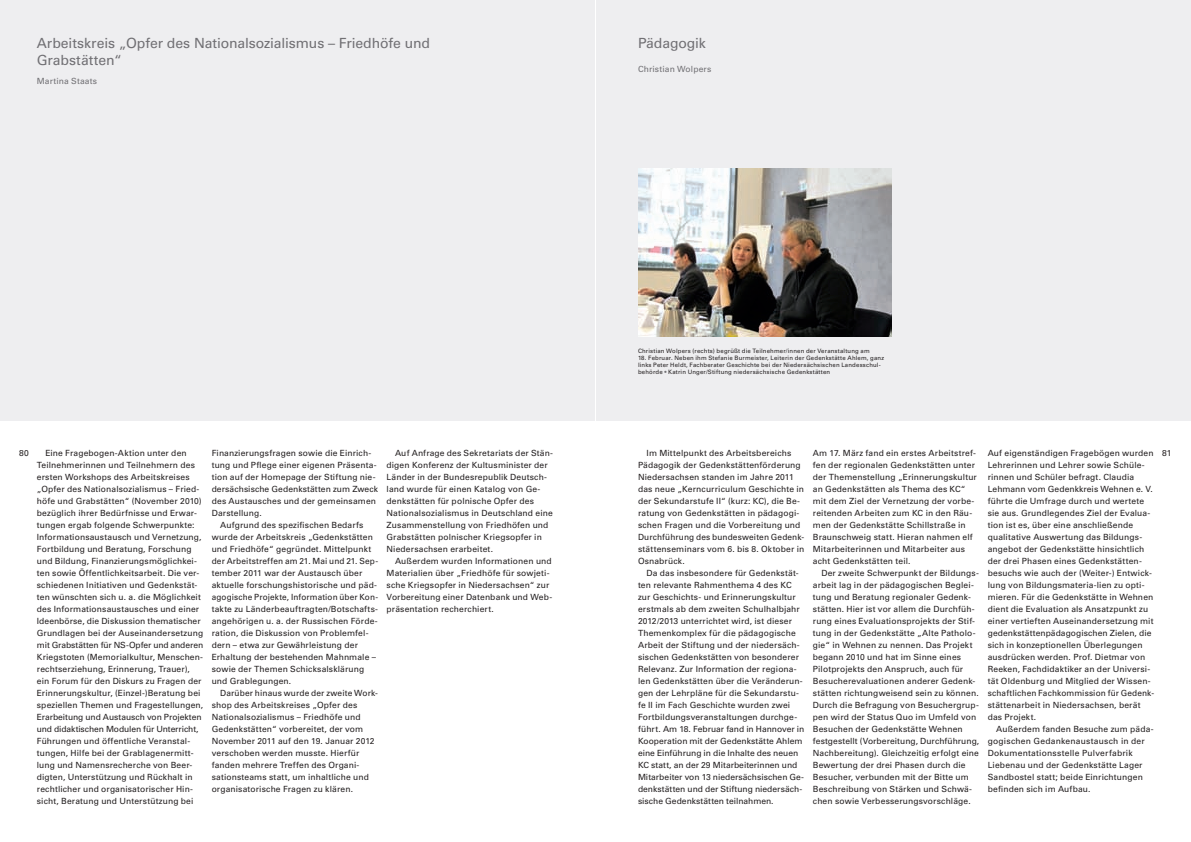
<style>
.page{position:relative;width:1191px;height:842px;background:#fff}
.page>*{position:absolute;margin:0;border:0;box-sizing:border-box;transform-origin:0 0}
.t1{font:14px/16.8px "Univers LT Pro 55 Roman";letter-spacing:-.01em;color:#717074}
.t2{font:8.5px/12px "Univers LT Pro 55 Roman";letter-spacing:.015em;color:#231f20}
.t3{font:8.5px "Univers LT Pro 55 Roman";letter-spacing:.015em;color:#717074}
.t4{font:6px/7.2px "Univers LT Pro 55 Roman";letter-spacing:.03em;color:#231f20}
.s1{color:#717074}
</style>
<div class="page">
<div style="left:0;top:0;width:595px;height:420px;background:#eeeef0"></div>
<div style="left:596px;top:0;width:595px;height:420px;background:#eeeef0"></div>
<img style="left:638px;top:168px;width:253px;height:168px">
<h1 class="t1" style="left:37px;top:35px;width:394px">Arbeitskreis „Opfer des Nationalsozialismus – Friedhöfe und<br>Grabstätten“</h1>
<p class="t3" style="left:37px;top:76px;width:62px">Martina Staats</p>
<h1 class="t1" style="left:638px;top:35px;width:69px">Pädagogik</h1>
<p class="t3" style="left:638px;top:64px;width:75px">Christian Wolpers</p>
<p class="t4" style="left:638px;top:347px;width:233px">Christian Wolpers (rechts) begrüßt die Teilnehmer/innen der Veranstaltung am</p>
<p class="t4" style="left:638px;top:354px;width:247px">18. Februar. Neben ihm Stefanie Burmeister, Leiterin der Gedenkstätte Ahlem, ganz links Peter Heldt, Fachberater Geschichte bei der Niedersächsischen Landesschul&shy;behörde <span class="s1">•</span> Katrin Unger/Stiftung niedersächsische Gedenkstätten</p>
<p class="t2" style="left:386px;top:447px;width:168px;text-indent:9px">Auf Anfrage des Sekretariats der Stän&shy;digen Konferenz der Kultusminister der Länder in der Bundesrepublik Deutsch&shy;land wurde für einen Katalog von Ge&shy;denkstätten für polnische Opfer des Nationalsozialismus in Deutschland eine Zusammenstellung von Friedhöfen und Grabstätten polnischer Kriegsopfer in Niedersachsen erarbeitet.</p>
<p class="t2" style="left:386px;top:555px;width:167px;text-indent:8px">Außerdem wurden Informationen und Materialien über „Friedhöfe für sowjeti&shy;sche Kriegsopfer in Niedersachsen“ zur Vorbereitung einer Datenbank und Web&shy;präsentation recherchiert.</p>
<p class="t2" style="left:813px;top:447px;width:165px">Am 17. März fand ein erstes Arbeitstref&shy;fen der regionalen Gedenkstätten unter der Themenstellung „Erinnerungskultur an Gedenkstätten als Thema des KC“ mit dem Ziel der Vernetzung der vorbe&shy;reitenden Arbeiten zum KC in den Räu&shy;men der Gedenkstätte Schillstraße in Braunschweig statt. Hieran nahmen elf Mitarbeiterinnen und Mitarbeiter aus acht Gedenkstätten teil.</p>
<p class="t2" style="left:813px;top:567px;width:168px;text-indent:8px">Der zweite Schwerpunkt der Bildungs&shy;arbeit lag in der pädagogischen Beglei&shy;tung und Beratung regionaler Gedenk&shy;stätten. Hier ist vor allem die Durchfüh&shy;rung eines Evaluationsprojekts der Stif&shy;tung in der Gedenkstätte „Alte Patholo&shy;gie“ in Wehnen zu nennen. Das Projekt begann 2010 und hat im Sinne eines Pilotprojekts den Anspruch, auch für Besucherevaluationen anderer Gedenk&shy;stätten richtungweisend sein zu können.<br>Durch die Befragung von Besuchergrup&shy;pen wird der Status Quo im Umfeld von Besuchen der Gedenkstätte Wehnen festgestellt (Vorbereitung, Durchführung, Nachbereitung). Gleichzeitig erfolgt eine Bewertung der drei Phasen durch die Besucher, verbunden mit der Bitte um Beschreibung von Stärken und Schwä&shy;chen sowie Verbesserungsvorschläge.</p>
<p class="t2" style="left:212px;top:447px;width:161px">Finanzierungsfragen sowie die Einrich-</p>
<p class="t2" style="left:212px;top:459px;width:166px">tung und Pflege einer eigenen Präsenta-</p>
<p class="t2" style="left:212px;top:471px;width:165px">tion auf der Homepage der Stiftung nie-</p>
<p class="t2" style="left:212px;top:483px;width:168px">dersächsische Gedenkstätten zum Zweck</p>
<p class="t2" style="left:212px;top:495px;width:166px">des Austausches und der gemeinsamen</p>
<p class="t2" style="left:212px;top:507px;width:52px">Darstellung.</p>
<p class="t2" style="left:220px;top:519px;width:145px">Aufgrund des spezifischen Bedarfs</p>
<p class="t2" style="left:212px;top:531px;width:163px">wurde der Arbeitskreis „Gedenkstätten</p>
<p class="t2" style="left:212px;top:543px;width:161px">und Friedhöfe“ gegründet. Mittelpunkt</p>
<p class="t2" style="left:212px;top:555px;width:168px">der Arbeitstreffen am 21. Mai und 21. Sep-</p>
<p class="t2" style="left:212px;top:567px;width:152px">tember 2011 war der Austausch über</p>
<p class="t2" style="left:212px;top:579px;width:167px">aktuelle forschungshistorische und päd-</p>
<p class="t2" style="left:212px;top:591px;width:168px">agogische Projekte, Information über Kon-</p>
<p class="t2" style="left:212px;top:603px;width:168px">takte zu Länderbeauftragten/Botschafts-</p>
<p class="t2" style="left:212px;top:615px;width:167px">angehörigen u. a. der Russischen Förde-</p>
<p class="t2" style="left:212px;top:627px;width:158px">ration, die Diskussion von Problemfel-</p>
<p class="t2" style="left:212px;top:639px;width:148px">dern – etwa zur Gewährleistung der</p>
<p class="t2" style="left:212px;top:651px;width:166px">Erhaltung der bestehenden Mahnmale –</p>
<p class="t2" style="left:212px;top:663px;width:154px">sowie der Themen Schicksalsklärung</p>
<p class="t2" style="left:212px;top:675px;width:81px">und Grablegungen.</p>
<p class="t2" style="left:220px;top:687px;width:159px">Darüber hinaus wurde der zweite Work-</p>
<p class="t2" style="left:212px;top:699px;width:147px">shop des Arbeitskreises „Opfer des</p>
<p class="t2" style="left:212px;top:711px;width:150px">Nationalsozialismus – Friedhöfe und</p>
<p class="t2" style="left:212px;top:723px;width:153px">Gedenkstätten“ vorbereitet, der vom</p>
<p class="t2" style="left:212px;top:735px;width:164px">November 2011 auf den 19. Januar 2012</p>
<p class="t2" style="left:212px;top:747px;width:149px">verschoben werden musste. Hierfür</p>
<p class="t2" style="left:212px;top:759px;width:149px">fanden mehrere Treffen des Organi-</p>
<p class="t2" style="left:212px;top:771px;width:159px">sationsteams statt, um inhaltliche und</p>
<p class="t2" style="left:212px;top:783px;width:143px">organisatorische Fragen zu klären.</p>
<p class="t2" style="left:19px;top:447px;width:11px">80</p>
<p class="t2" style="left:45px;top:447px;width:143px">Eine Fragebogen-Aktion unter den</p>
<p class="t2" style="left:1162px;top:447px;width:11px">81</p>
<p class="t2" style="left:37px;top:459px;width:168px">Teilnehmerinnen und Teilnehmern des ersten Workshops des Arbeitskreises „Opfer des Nationalsozialismus – Fried&shy;höfe und Grabstätten“ (November 2010) bezüglich ihrer Bedürfnisse und Erwar&shy;tungen ergab folgende Schwerpunkte:<br>Informationsaustausch und Vernetzung, Fortbildung und Beratung, Forschung und Bildung, Finanzierungsmöglichkei&shy;ten sowie Öffentlichkeitsarbeit. Die ver&shy;schiedenen Initiativen und Gedenkstät&shy;ten wünschten sich u. a. die Möglichkeit des Informationsaustausches und einer Ideenbörse, die Diskussion thematischer Grundlagen bei der Auseinandersetzung mit Grabstätten für NS-Opfer und anderen Kriegstoten (Memorialkultur, Menschen&shy;rechtserziehung, Erinnerung, Trauer), ein Forum für den Diskurs zu Fragen der Erinnerungskultur, (Einzel-)Beratung bei speziellen Themen und Fragestellungen, Erarbeitung und Austausch von Projekten und didaktischen Modulen für Unterricht, Führungen und öffentliche Veranstal&shy;tungen, Hilfe bei der Grablagenermitt&shy;lung und Namensrecherche von Beer&shy;digten, Unterstützung und Rückhalt in rechtlicher und organisatorischer Hin&shy;sicht, Beratung und Unterstützung bei</p>
<p class="t2" style="left:638px;top:447px;width:168px;text-indent:9px">Im Mittelpunkt des Arbeitsbereichs Pädagogik der Gedenkstättenförderung Niedersachsen standen im Jahre 2011 das neue „Kerncurriculum Geschichte in der Sekundarstufe II“ (kurz: KC), die Be&shy;ratung von Gedenkstätten in pädagogi&shy;schen Fragen und die Vorbereitung und Durchführung des bundesweiten Gedenk&shy;stättenseminars vom 6. bis 8. Oktober in Osnabrück.</p>
<p class="t2" style="left:638px;top:567px;width:168px;text-indent:8px">Da das insbesondere für Gedenkstät&shy;ten relevante Rahmenthema 4 des KC zur Geschichts- und Erinnerungskultur erstmals ab dem zweiten Schulhalbjahr 2012/2013 unterrichtet wird, ist dieser Themenkomplex für die pädagogische Arbeit der Stiftung und der niedersäch&shy;sischen Gedenkstätten von besonderer Relevanz. Zur Information der regiona&shy;len Gedenkstätten über die Veränderun&shy;gen der Lehrpläne für die Sekundarstu&shy;fe II im Fach Geschichte wurden zwei Fortbildungsveranstaltungen durchge&shy;führt. Am 18. Februar fand in Hannover in Kooperation mit der Gedenkstätte Ahlem eine Einführung in die Inhalte des neuen KC statt, an der 29 Mitarbeiterinnen und Mitarbeiter von 13 niedersächsischen Ge&shy;denkstätten und der Stiftung niedersäch&shy;sische Gedenkstätten teilnahmen.</p>
<p class="t2" style="left:987px;top:447px;width:168px">Auf eigenständigen Fragebögen wurden Lehrerinnen und Lehrer sowie Schüle&shy;rinnen und Schüler befragt. Claudia Lehmann vom Gedenkkreis Wehnen e. V. führte die Umfrage durch und wertete sie aus. Grundlegendes Ziel der Evalua&shy;tion ist es, über eine anschließende qualitative Auswertung das Bildungs&shy;angebot der Gedenkstätte hinsichtlich der drei Phasen eines Gedenkstätten&shy;besuchs wie auch der (Weiter-) Entwick&shy;lung von Bildungsmateria-lien zu opti&shy;mieren. Für die Gedenkstätte in Wehnen dient die Evaluation als Ansatzpunkt zu einer vertieften Auseinandersetzung mit gedenkstättenpädagogischen Zielen, die sich in konzeptionellen Überlegungen ausdrücken werden. Prof. Dietmar von Reeken, Fachdidaktiker an der Universi&shy;tät Oldenburg und Mitglied der Wissen&shy;schaftlichen Fachkommission für Gedenk&shy;stätten arbeit in Niedersachsen, berät das Projekt.</p>
<p class="t2" style="left:987px;top:723px;width:167px;text-indent:9px">Außerdem fanden Besuche zum päda&shy;gogischen Gedankenaustausch in der Dokumentationsstelle Pulverfabrik Liebenau und der Gedenkstätte Lager Sandbostel statt; beide Einrichtungen befinden sich im Aufbau.</p>
</div>
